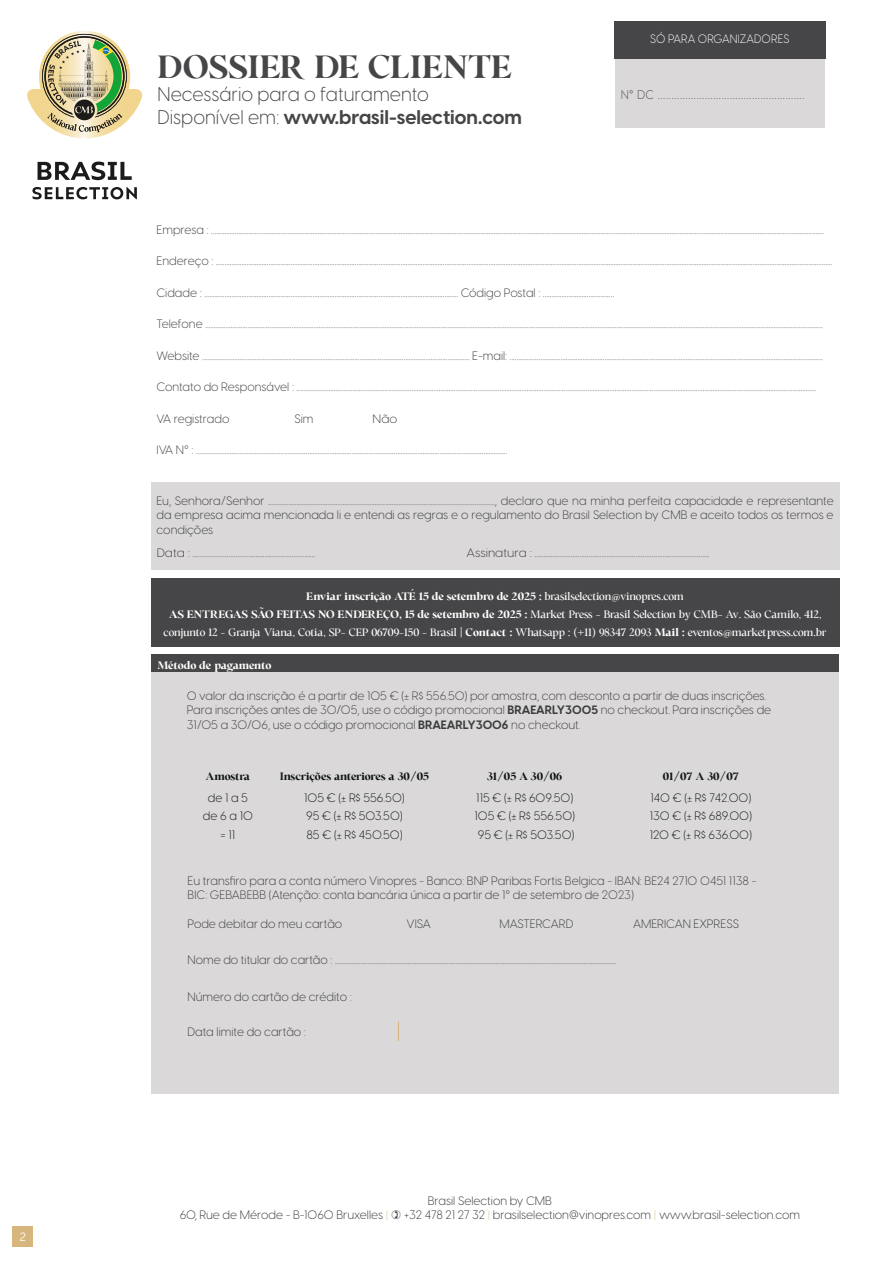
<style>
.page{position:relative;width:893px;height:1263px;background:#fff}
.page>*{position:absolute;margin:0;border:0;box-sizing:border-box;transform-origin:0 0}
.t1{font:700 36px "Cita Pro";letter-spacing:-.01em;color:#464547}
.t2{font:700 19.5px "Visby CF";color:#464547}
.t3{font:300 19.5px "Visby CF";color:#464547}
.t4{font:12.45px "Museo Sans 100";color:#464547;scale:.94 1}
.t5{font:300 12px/14.4px "Visby CF";color:#3d3d3e;text-align:justify}
.t6{font:12px/18px "Cita Pro";letter-spacing:-.015em;color:#fff;text-align:center}
.t7{font:300 12px "Visby CF";color:#3d3d3e;scale:1.07 1}
.t8{font:300 12px "Visby CF";color:#101416}
.t9{font:300 12px "Visby CF";color:#353537}
.t10{font:700 12px "Cita Pro";letter-spacing:-.025em;color:#fff}
.t11{font:700 12px "Cita Pro";letter-spacing:-.015em;color:#101416}
.t12{font:300 12px "Visby CF";letter-spacing:.01em;color:#fff;scale:.94 1}
.t13{font:12px "Museo Sans 300";color:#fff}
.s1{font-weight:300}
.s2{font-weight:400}
.s3{font-weight:700}
.s4{color:#ddc292}
</style>
<div class="page">
<div style="left:151px;top:483px;width:688px;height:87px;background:#dad8d8"></div>
<div style="left:614px;top:21px;width:212px;height:38px;background:#464547"></div>
<div style="left:615px;top:59px;width:210px;height:69px;background:#dad8d8"></div>
<div style="left:151px;top:655px;width:688px;height:439px;background:#dad8d8"></div>
<div style="left:151px;top:655px;width:688px;height:17px;background:#464547"></div>
<div style="left:151px;top:578px;width:688px;height:69px;background:#464547"></div>
<svg style="left:398px;top:1022px;width:1px;height:19px"></svg>
<div style="left:13px;top:1226px;width:20px;height:20px;background:#d6b67c"></div>
<svg style="left:27px;top:31px;width:115px;height:107px"></svg>
<svg style="left:32px;top:187px;width:105px;height:12px"></svg>
<svg style="left:38px;top:162px;width:94px;height:18px"></svg>
<p class="t13" style="left:20px;top:1230px;width:8px">2</p>
<p class="t1" style="left:158px;top:43px;width:356px">DOSSIER DE CLIENTE</p>
<p class="t3" style="left:158px;top:80px;width:273px">Necessário para o faturamento</p>
<p class="t2" style="left:158px;top:102px;width:366px"><span class="s1">Disponível em:</span> www.brasil-selection.com</p>
<p class="t12" style="left:650px;top:30px;width:149px">SÓ PARA ORGANIZADORES</p>
<p class="t4" style="left:620px;top:88px;width:198px">N° DC .....................................................</p>
<p class="t5" style="left:157px;top:222px;width:669px">Empresa : ..........................................................................................................................................................................................................................................................................................................................................................................</p>
<p class="t5" style="left:157px;top:253px;width:677px">Endereço : ............................................................................................................................................................................................................................................................................................................................................................................</p>
<p class="t5" style="left:157px;top:285px;width:459px">Cidade : ...................................................................................................................................................... Código Postal : ..........................................</p>
<p class="t5" style="left:157px;top:316px;width:668px">Telefone .............................................................................................................................................................................................................................................................................................................................................................................</p>
<p class="t5" style="left:157px;top:348px;width:668px">Website .............................................................................................................................................................. E-mail: .........................................................................................................................................................................................</p>
<p class="t5" style="left:157px;top:379px;width:661px">Contato do Responsável : ...................................................................................................................................................................................................................................................................................................................</p>
<p class="t5" style="left:157px;top:411px;width:74px">VA registrado</p>
<p class="t5" style="left:295px;top:411px;width:21px">Sim</p>
<p class="t7" style="left:373px;top:410px;width:25px">Não</p>
<p class="t5" style="left:157px;top:442px;width:352px">IVA N° : ........................................................................................................................................................................................</p>
<p class="t5" style="left:157px;top:492px;width:679px">Eu, Senhora/Senhor ......................................................................................................................................, declaro que na minha perfeita capacidade e representante da empresa acima mencionada li e entendi as regras e o regulamento do Brasil Selection by CMB e aceito todos os termos e condições</p>
<p class="t7" style="left:157px;top:543px;width:150px">Data : ....................................................................</p>
<p class="t7" style="left:466px;top:543px;width:229px">Assinatura : .................................................................................................</p>
<p class="t10" style="left:306px;top:588px;width:379px">Enviar inscrição ATÉ 15 de setembro de 2025 : <span class="s2">brasilselection@vinopres.com</span></p>
<p class="t6" style="left:164px;top:605px;width:664px"><span class="s3">AS ENTREGAS SÃO FEITAS NO ENDEREÇO, 15 de setembro de 2025 :</span> Market Press - Brasil Selection by CMB- Av. São Camilo, 412, conjunto 12 - Granja Viana, Cotia, SP- CEP 06709-150 - Brasil <span class="s3">| Contact :</span> Whatsapp : (+11) 98347 2093 <span class="s3">Mail :</span> eventos@marketpress.com.br</p>
<p class="t10" style="left:157px;top:658px;width:116px">Método de pagamento</p>
<p class="t5" style="left:187px;top:687px;width:581px">O valor da inscrição é a partir de 105 € (± R$ 556.50) por amostra, com desconto a partir de duas inscrições.</p>
<p class="t5" style="left:187px;top:702px;width:586px">Para inscrições antes de 30/05, use o código promocional <span class="s3">BRAEARLY3005</span> no checkout. Para inscrições de<br>31/05 a 30/06, use o código promocional <span class="s3">BRAEARLY3006</span> no checkout.</p>
<p class="t11" style="left:205px;top:768px;width:47px">Amostra</p>
<p class="t11" style="left:280px;top:768px;width:151px">Inscrições anteriores a 30/05</p>
<p class="t11" style="left:487px;top:768px;width:77px">31/05 A 30/06</p>
<p class="t11" style="left:663px;top:768px;width:77px">01/07 A 30/07</p>
<p class="t8" style="left:208px;top:789px;width:42px">de 1 a 5</p>
<p class="t8" style="left:304px;top:789px;width:102px">105 € (± R$ 556.50)</p>
<p class="t8" style="left:476px;top:789px;width:98px">115 € (± R$ 609.50)</p>
<p class="t8" style="left:650px;top:789px;width:102px">140 € (± R$ 742.00)</p>
<p class="t8" style="left:203px;top:807px;width:51px">de 6 a 10</p>
<p class="t8" style="left:306px;top:807px;width:98px">95 € (± R$ 503.50)</p>
<p class="t8" style="left:474px;top:807px;width:102px">105 € (± R$ 556.50)</p>
<p class="t8" style="left:650px;top:807px;width:104px">130 € (± R$ 689.00)</p>
<p class="t8" style="left:221px;top:825px;width:16px">= 11</p>
<p class="t8" style="left:306px;top:825px;width:98px">85 € (± R$ 450.50)</p>
<p class="t8" style="left:478px;top:825px;width:98px">95 € (± R$ 503.50)</p>
<p class="t8" style="left:650px;top:825px;width:104px">120 € (± R$ 636.00)</p>
<p class="t5" style="left:188px;top:872px;width:570px">Eu transfiro para a conta número Vinopres - Banco: BNP Paribas Fortis Belgica - IBAN: BE24 2710 0451 1138 -</p>
<p class="t5" style="left:188px;top:887px;width:448px">BIC: GEBABEBB (Atenção: conta bancária única a partir de 1° de setembro de 2023)</p>
<p class="t5" style="left:187px;top:916px;width:156px">Pode debitar do meu cartão</p>
<p class="t5" style="left:406px;top:916px;width:26px">VISA</p>
<p class="t5" style="left:499px;top:916px;width:75px">MASTERCARD</p>
<p class="t5" style="left:633px;top:916px;width:107px">AMERICAN EXPRESS</p>
<p class="t5" style="left:187px;top:951px;width:430px">Nome do titular do cartão : ......................................................................................................................................................................</p>
<p class="t5" style="left:187px;top:989px;width:166px">Número do cartão de crédito :</p>
<p class="t5" style="left:187px;top:1024px;width:120px">Data limite do cartão :</p>
<p class="t9" style="left:428px;top:1192px;width:126px">Brasil Selection by CMB</p>
<p class="t9" style="left:180px;top:1206px;width:210px">60, Rue de Mérode - B-1060 Bruxelles <span class="s4">|</span></p>
<p class="t9" style="left:404px;top:1206px;width:397px">+32 478 21 27 32 <span class="s4">|</span> brasilselection@vinopres.com <span class="s4">|</span> www.brasil-selection.com</p>
</div>
